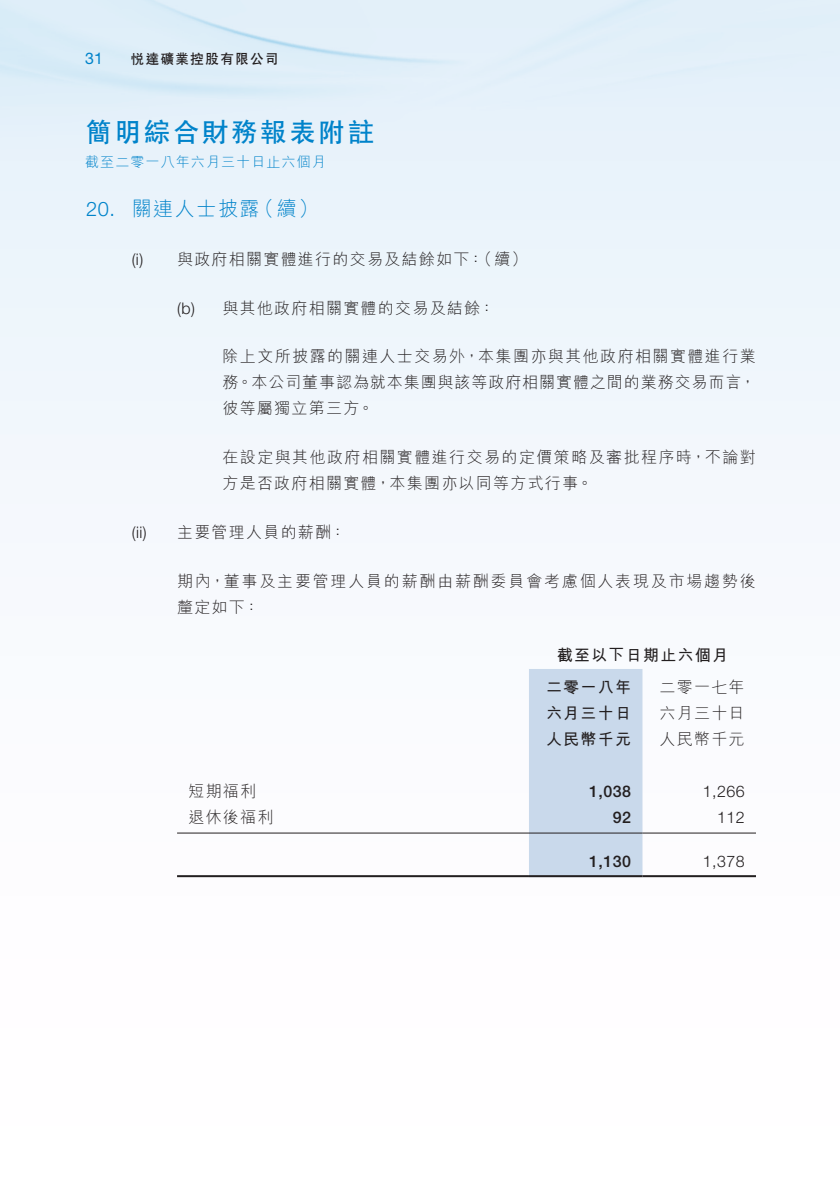
<style>
.page{position:relative;width:840px;height:1191px;background:#fff}
.page>*{position:absolute;margin:0;border:0;box-sizing:border-box;transform-origin:0 0}
.t1{font:700 27px "C Hei 2 HK";letter-spacing:.08em;color:#0083ca}
.t2{font:300 20px "M Hei HK";letter-spacing:.08em;color:#0083ca}
.t3{font:300 20px "Helvetica Neue LT Std";color:#0083ca}
.t4{font:300 16px/26px "M Hei HK";letter-spacing:.08em;color:#231f20;text-align:justify}
.t5{font:300 16px/26px "M Hei HK";letter-spacing:.11em;color:#231f20}
.t6{font:700 16px/31.6px "M Hei HK";letter-spacing:.08em;color:#231f20}
.t7{font:300 16px "Helvetica Neue LT Std";letter-spacing:.03em;color:#231f20}
.t8{font:500 16px "Helvetica Neue LT Std";letter-spacing:.03em;color:#231f20}
.t9{font:16px "Helvetica Neue LT Std";color:#0083ca}
.t10{font:300 14px "M Hei HK";letter-spacing:.08em;color:#0083ca}
.t11{font:700 14px "C Hei 2 HK";letter-spacing:.065em;color:#231f20}
</style>
<div class="page">
<img style="left:0;top:0;width:839px;height:878px">
<div style="left:528px;top:669px;width:114px;height:206px;background:#c9d9eb"></div>
<hr style="left:177px;top:832px;width:351px;height:1px;background:#231f20">
<hr style="left:528px;top:832px;width:114px;height:1px;background:#231f20">
<hr style="left:642px;top:832px;width:113px;height:1px;background:#231f20">
<hr style="left:177px;top:875px;width:351px;height:2px;background:#231f20">
<hr style="left:528px;top:875px;width:114px;height:2px;background:#231f20">
<hr style="left:642px;top:875px;width:113px;height:2px;background:#231f20">
<p class="t9" style="left:85px;top:49px;width:20px">31</p>
<p class="t11" style="left:130px;top:51px;width:150px">悅達礦業控股有限公司</p>
<h1 class="t1" style="left:85px;top:118px;width:290px">簡明綜合財務報表附註</h1>
<p class="t10" style="left:85px;top:155px;width:242px">截至二零一八年六月三十日止六個月</p>
<p class="t3" style="left:86px;top:197px;width:30px">20.</p>
<p class="t2" style="left:132px;top:199px;width:129px">關連人士披露</p>
<p class="t2" style="left:254px;top:199px;width:66px">（續(</p>
<p class="t7" style="left:132px;top:249px;width:13px">) i(</p>
<p class="t7" style="left:132px;top:522px;width:16px">i i( )</p>
<p class="t4" style="left:177px;top:246px;width:352px">與政府相關實體進行的交易及結餘如下（： 續(</p>
<p class="t7" style="left:177px;top:298px;width:19px">b( )</p>
<p class="t4" style="left:222px;top:295px;width:273px">與其他政府相關實體的交易及結餘：</p>
<p class="t4" style="left:222px;top:343px;width:534px">除上文所披露的關連人士交易外，本集團亦與其他政府相關實體進行業務。本公司董事認為就本集團與該等政府相關實體之間的業務交易而言，彼等屬獨立第三方。</p>
<p class="t4" style="left:222px;top:444px;width:534px">在設定與其他政府相關實體進行交易的定價策略及審批程序時，不論對方是否政府相關實體，本集團亦以同等方式行事。</p>
<p class="t4" style="left:177px;top:519px;width:170px">主要管理人員的薪酬：</p>
<p class="t5" style="left:177px;top:567px;width:580px">期內，董事及主要管理人員的薪酬由薪酬委員會考慮個人表現及市場趨勢後釐定如下：</p>
<p class="t6" style="left:545px;top:638px;width:183px;text-indent:11px">截至以下日期止六個月二零一八年</p>
<p class="t6" style="left:545px;top:696px;width:86px">六月三十日</p>
<p class="t4" style="left:659px;top:674px;width:86px">二零一七年六月三十日人民幣千元</p>
<p class="t6" style="left:545px;top:722px;width:86px">人民幣千元</p>
<p class="t4" style="left:188px;top:778px;width:69px">短期福利</p>
<p class="t4" style="left:188px;top:804px;width:86px">退休後福利</p>
<p class="t8" style="left:589px;top:781px;width:43px">1,038</p>
<p class="t7" style="left:702px;top:781px;width:43px">1,266</p>
<p class="t8" style="left:612px;top:807px;width:20px">92</p>
<p class="t7" style="left:716px;top:807px;width:29px">112</p>
<p class="t8" style="left:589px;top:851px;width:43px">1,130</p>
<p class="t7" style="left:702px;top:851px;width:43px">1,378</p>
</div>
